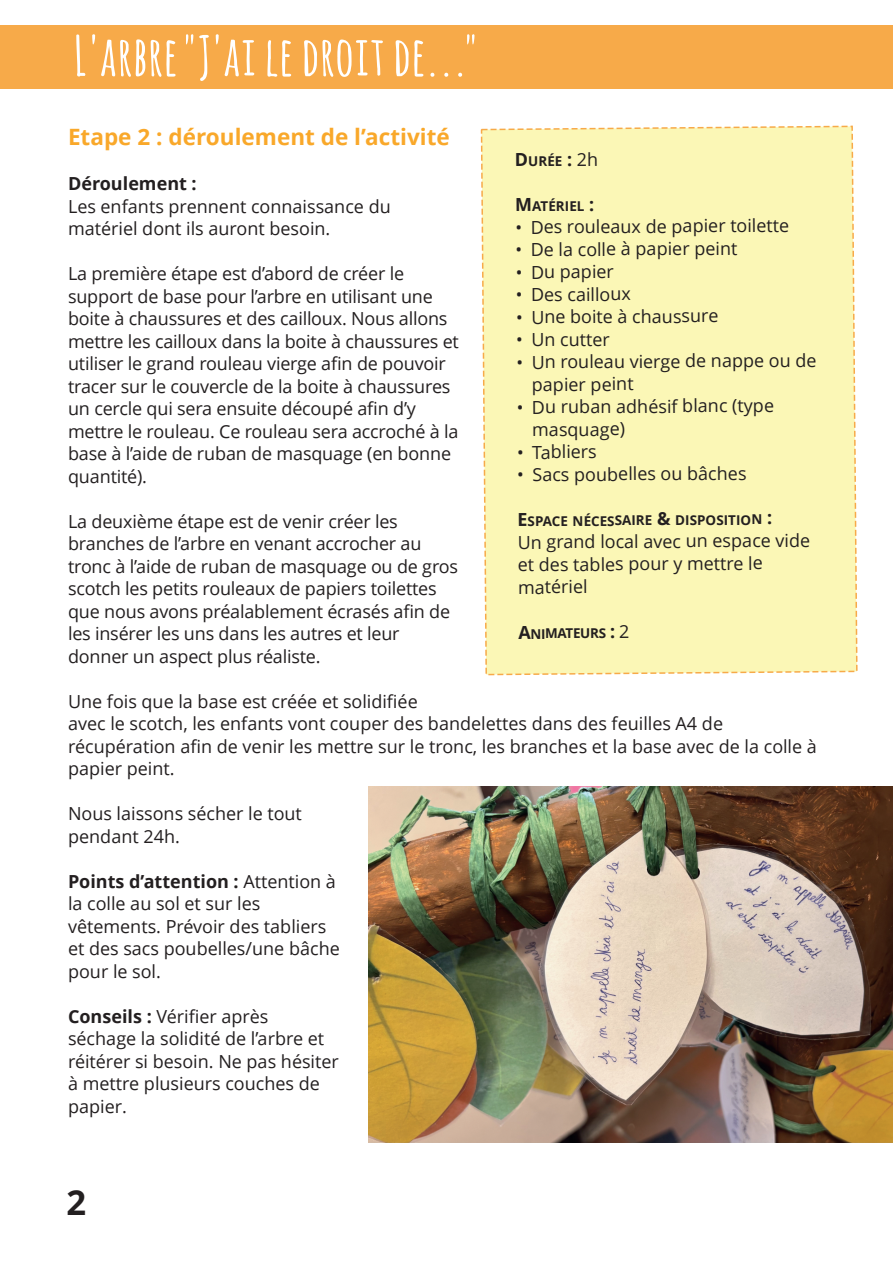
<style>
.page{position:relative;width:893px;height:1263px;background:#fff}
.page>*{position:absolute;margin:0;border:0;box-sizing:border-box;transform-origin:0 0}
.t1{font:700 54px "Amatic";letter-spacing:.04em;color:#fff}
.t2{font:700 34.5px "Open Sans";color:#231f20}
.t3{font:700 22.5px "Open Sans";color:#f9a82a}
.t4{font:18px/22.5px "Open Sans";letter-spacing:-.005em;color:#231f20}
.t5{font:700 18px "Open Sans";color:#231f20}
.t6{font:700 13.5px "Open Sans";letter-spacing:-.01em;color:#231f20}
.t7{font:700 13.5px "Open Sans";letter-spacing:-.035em;color:#231f20}
.s1{font-weight:700}
.s2{font-size:18px}
.s3{font-weight:400;font-size:18px}
</style>
<div class="page">
<div style="left:0;top:26px;width:893px;height:63px;background:#f7aa49"></div>
<div style="left:480px;top:125px;width:378px;height:551px;background:#fbf7b6"></div>
<img style="left:368px;top:786px;width:525px;height:356px">
<h1 class="t1" style="left:75px;top:26px;width:404px">L'arbre "J'ai le droit de..."</h1>
<p class="t3" style="left:68px;top:121px;width:383px">Etape 2 : déroulement de l’activité</p>
<p class="t5" style="left:68px;top:171px;width:130px">Déroulement :</p>
<p class="t4" style="left:68px;top:194px;width:324px">Les enfants prennent connaissance du matériel dont ils auront besoin.</p>
<p class="t4" style="left:68px;top:262px;width:392px">La première étape est d’abord de créer le support de base pour l’arbre en utilisant une boite à chaussures et des cailloux. Nous allons mettre les cailloux dans la boite à chaussures et utiliser le grand rouleau vierge afin de pouvoir tracer sur le couvercle de la boite à chaussures un cercle qui sera ensuite découpé afin d’y mettre le rouleau. Ce rouleau sera accroché à la base à l’aide de ruban de masquage (en bonne quantité).</p>
<p class="t4" style="left:68px;top:509px;width:392px">La deuxième étape est de venir créer les branches de l’arbre en venant accrocher au tronc à l’aide de ruban de masquage ou de gros scotch les petits rouleaux de papiers toilettes que nous avons préalablement écrasés afin de les insérer les uns dans les autres et leur donner un aspect plus réaliste.</p>
<p class="t4" style="left:68px;top:689px;width:750px">Une fois que la base est créée et solidifiée<br>avec le scotch, les enfants vont couper des bandelettes dans des feuilles A4 de récupération afin de venir les mettre sur le tronc, les branches et la base avec de la colle à papier peint.</p>
<p class="t4" style="left:68px;top:802px;width:235px">Nous laissons sécher le tout pendant 24h.</p>
<p class="t4" style="left:68px;top:869px;width:273px"><span class="s1">Points d’attention :</span> Attention à la colle au sol et sur les vêtements. Prévoir des tabliers et des sacs poubelles/une bâche pour le sol.</p>
<p class="t4" style="left:68px;top:1004px;width:272px"><span class="s1">Conseils :</span> Vérifier après séchage la solidité de l’arbre et réitérer si besoin. Ne pas hésiter à mettre plusieurs couches de papier.</p>
<p class="t6" style="left:515px;top:151px;width:85px"><span class="s2">D</span>URÉE <span class="s2">:</span> <span class="s3">2h</span></p>
<p class="t6" style="left:515px;top:196px;width:81px"><span class="s2">M</span>ATÉRIEL <span class="s2">:</span></p>
<p class="t4" style="left:515px;top:214px;width:275px">• Des rouleaux de papier toilette</p>
<p class="t4" style="left:516px;top:237px;width:224px">• De la colle à papier peint</p>
<p class="t4" style="left:516px;top:260px;width:100px">• Du papier</p>
<p class="t4" style="left:516px;top:282px;width:117px">• Des cailloux</p>
<p class="t4" style="left:516px;top:305px;width:204px">• Une boite à chaussure</p>
<p class="t4" style="left:516px;top:327px;width:95px">• Un cutter</p>
<p class="t4" style="left:532px;top:349px;width:287px;line-height:23.1px;text-indent:-15px">• Un rouleau vierge de nappe ou de papier peint</p>
<p class="t4" style="left:532px;top:394px;width:244px;line-height:23.1px;text-indent:-15px">• Du ruban adhésif blanc (type masquage)</p>
<p class="t4" style="left:517px;top:440px;width:81px">• Tabliers</p>
<p class="t4" style="left:517px;top:462px;width:231px">• Sacs poubelles ou bâches</p>
<p class="t6" style="left:518px;top:511px;width:256px"><span class="s2">E</span>SPACE NÉCESSAIRE <span class="s2">&amp;</span> DISPOSITION <span class="s2">:</span></p>
<p class="t4" style="left:518px;top:529px;width:294px">Un grand local avec un espace vide et des tables pour y mettre le matériel</p>
<p class="t7" style="left:518px;top:624px;width:113px"><span class="s2">A</span>NIMATEURS <span class="s2">:</span> <span class="s3">2</span></p>
<h2 class="t2" style="left:67px;top:1178px;width:21px">2</h2>
</div>
